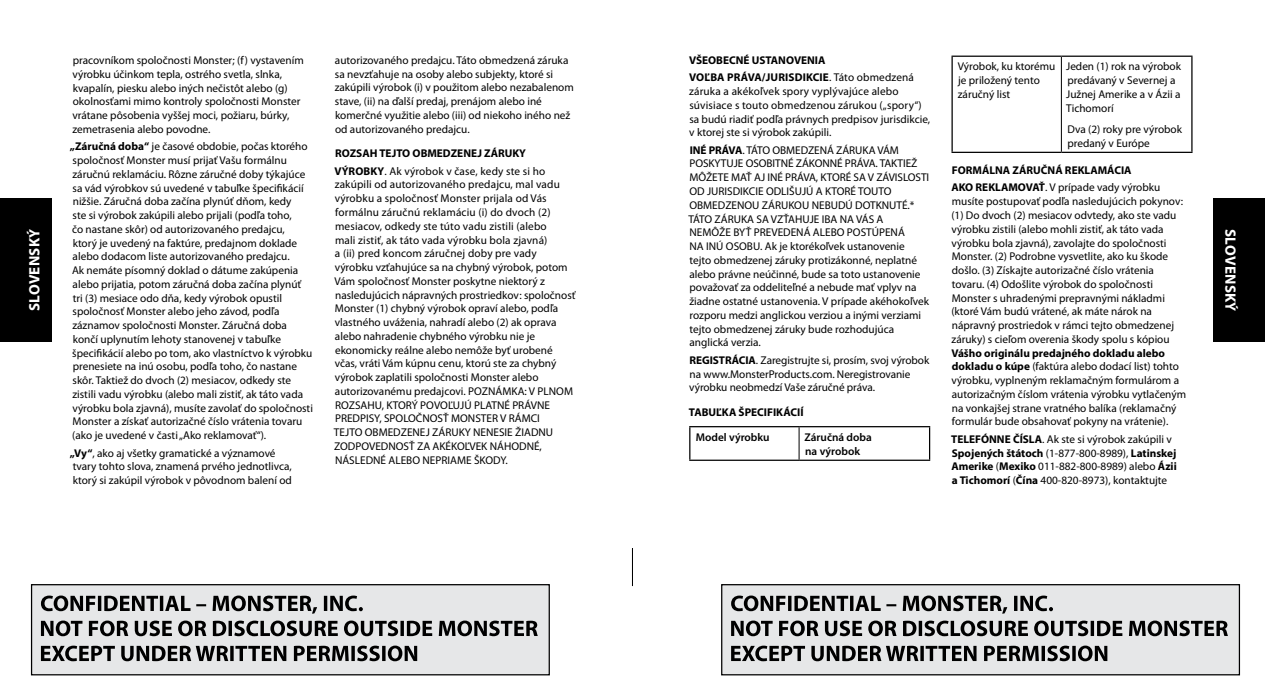
<style>
.page{position:relative;width:1265px;height:686px;background:#fff}
.page>*{position:absolute;margin:0;border:0;box-sizing:border-box;transform-origin:0 0}
.t1{font:700 15px "Myriad Pro";letter-spacing:.02em;color:#fff}
.t2{font:11.25px/13.8px "Myriad Pro";color:#000}
.t3{font:700 11.25px/17.2px "Myriad Pro";color:#000}
.t4{font:600 11.25px/13.8px "Myriad Pro";color:#000}
.s1{font-weight:400}
.s2{font-weight:700}
</style>
<div class="page">
<div style="left:721px;top:584px;width:518px;height:90px;background:#e6e7e8"></div>
<svg style="left:731px;top:595px;width:322px;height:18px"></svg>
<svg style="left:731px;top:620px;width:496px;height:16px"></svg>
<svg style="left:731px;top:645px;width:376px;height:16px"></svg>
<div style="left:721px;top:583px;width:519px;height:92px;border:1px solid #000"></div>
<div style="left:32px;top:584px;width:517px;height:90px;background:#e6e7e8"></div>
<svg style="left:41px;top:595px;width:322px;height:18px"></svg>
<svg style="left:41px;top:620px;width:497px;height:16px"></svg>
<svg style="left:41px;top:645px;width:376px;height:16px"></svg>
<div style="left:31px;top:583px;width:519px;height:92px;border:1px solid #000"></div>
<hr style="left:689px;top:426px;width:110px;height:1px;background:#000">
<hr style="left:689px;top:427px;width:1px;height:32px;background:#000">
<hr style="left:799px;top:426px;width:131px;height:1px;background:#000">
<hr style="left:929px;top:427px;width:1px;height:32px;background:#000">
<hr style="left:689px;top:459px;width:110px;height:1px;background:#000">
<hr style="left:799px;top:459px;width:131px;height:1px;background:#000">
<hr style="left:798px;top:427px;width:1px;height:32px;background:#000">
<hr style="left:951px;top:56px;width:110px;height:1px;background:#000">
<hr style="left:951px;top:57px;width:1px;height:95px;background:#000">
<hr style="left:1061px;top:56px;width:131px;height:1px;background:#000">
<hr style="left:1191px;top:57px;width:1px;height:95px;background:#000">
<hr style="left:951px;top:152px;width:110px;height:1px;background:#000">
<hr style="left:1061px;top:152px;width:131px;height:1px;background:#000">
<hr style="left:1061px;top:57px;width:1px;height:95px;background:#000">
<div style="left:0;top:198px;width:51px;height:143px;background:#000"></div>
<div style="left:1213px;top:198px;width:52px;height:143px;background:#000"></div>
<hr style="left:0;top:533px;width:1px;height:37px;background:#000">
<hr style="left:1264px;top:533px;width:1px;height:37px;background:#000">
<hr style="left:632px;top:548px;width:1px;height:37px;background:#000">
<p class="t3" style="left:689px;top:51px;width:226px">VŠEOBECNÉ USTANOVENIA<br>VOĽBA PRÁVA/JURISDIKCIE<span class="s1">. Táto obmedzená</span></p>
<p class="t2" style="left:689px;top:84px;width:242px">záruka a akékoľvek spory vyplývajúce alebo súvisiace s touto obmedzenou zárukou („spory“) sa budú riadiť podľa právnych predpisov jurisdikcie, v ktorej ste si výrobok zakúpili.</p>
<p class="t2" style="left:688px;top:143px;width:242px"><span class="s2">INÉ PRÁVA</span>. TÁTO OBMEDZENÁ ZÁRUKA VÁM POSKYTUJE OSOBITNÉ ZÁKONNÉ PRÁVA. TAKTIEŽ MÔŽETE MAŤ AJ INÉ PRÁVA, KTORÉ SA V ZÁVISLOSTI OD JURISDIKCIE ODLIŠUJÚ A KTORÉ TOUTO OBMEDZENOU ZÁRUKOU NEBUDÚ DOTKNUTÉ.* TÁTO ZÁRUKA SA VZŤAHUJE IBA NA VÁS A<br>NEMÔŽE BYŤ PREVEDENÁ ALEBO POSTÚPENÁ<br>NA INÚ OSOBU. Ak je ktorékoľvek ustanovenie<br>tejto obmedzenej záruky protizákonné, neplatné alebo právne neúčinné, bude sa toto ustanovenie považovať za oddeliteľné a nebude mať vplyv na žiadne ostatné ustanovenia. V prípade akéhokoľvek rozporu medzi anglickou verziou a inými verziami tejto obmedzenej záruky bude rozhodujúca anglická verzia.</p>
<p class="t2" style="left:689px;top:353px;width:241px"><span class="s2">REGISTRÁCIA</span>. Zaregistrujte si, prosím, svoj výrobok na www.MonsterProducts.com. Neregistrovanie výrobku neobmedzí Vaše záručné práva.</p>
<p class="t3" style="left:689px;top:403px;width:116px">TABUĽKA ŠPECIFIKÁCIÍ</p>
<p class="t4" style="left:696px;top:430px;width:75px">Model výrobku</p>
<p class="t4" style="left:804px;top:430px;width:69px">Záručná doba na výrobok</p>
<p class="t2" style="left:72px;top:53px;width:233px">pracovníkom spoločnosti Monster; (f) vystavením výrobku účinkom tepla, ostrého svetla, slnka, kvapalín, piesku alebo iných nečistôt alebo (g) okolnosťami mimo kontroly spoločnosti Monster vrátane pôsobenia vyššej moci, požiaru, búrky, zemetrasenia alebo povodne.</p>
<p class="t2" style="left:70px;top:139px;width:245px"><span class="s2">„Záručná doba“</span> je časové obdobie, počas ktorého spoločnosť Monster musí prijať Vašu formálnu záručnú reklamáciu. Rôzne záručné doby týkajúce sa vád výrobkov sú uvedené v tabuľke špecifikácií nižšie. Záručná doba začína plynúť dňom, kedy<br>ste si výrobok zakúpili alebo prijali (podľa toho,<br>čo nastane skôr) od autorizovaného predajcu,<br>ktorý je uvedený na faktúre, predajnom doklade alebo dodacom liste autorizovaného predajcu.<br>Ak nemáte písomný doklad o dátume zakúpenia alebo prijatia, potom záručná doba začína plynúť<br>tri (3) mesiace odo dňa, kedy výrobok opustil spoločnosť Monster alebo jeho závod, podľa záznamov spoločnosti Monster. Záručná doba<br>končí uplynutím lehoty stanovenej v tabuľke špecifikácií alebo po tom, ako vlastníctvo k výrobku prenesiete na inú osobu, podľa toho, čo nastane skôr. Taktiež do dvoch (2) mesiacov, odkedy ste zistili vadu výrobku (alebo mali zistiť, ak táto vada výrobku bola zjavná), musíte zavolať do spoločnosti Monster a získať autorizačné číslo vrátenia tovaru (ako je uvedené v časti „Ako reklamovať“).</p>
<p class="t2" style="left:70px;top:446px;width:224px"><span class="s2">„Vy“</span>, ako aj všetky gramatické a významové tvary tohto slova, znamená prvého jednotlivca, ktorý si zakúpil výrobok v pôvodnom balení od</p>
<p class="t2" style="left:335px;top:53px;width:241px">autorizovaného predajcu. Táto obmedzená záruka sa nevzťahuje na osoby alebo subjekty, ktoré si zakúpili výrobok (i) v použitom alebo nezabalenom stave, (ii) na ďalší predaj, prenájom alebo iné komerčné využitie alebo (iii) od niekoho iného než od autorizovaného predajcu.</p>
<p class="t3" style="left:334px;top:145px;width:212px">ROZSAH TEJTO OBMEDZENEJ ZÁRUKY<br>VÝROBKY<span class="s1">. Ak výrobok v čase, kedy ste si ho</span></p>
<p class="t2" style="left:334px;top:178px;width:243px">zakúpili od autorizovaného predajcu, mal vadu výrobku a spoločnosť Monster prijala od Vás formálnu záručnú reklamáciu (i) do dvoch (2) mesiacov, odkedy ste túto vadu zistili (alebo<br>mali zistiť, ak táto vada výrobku bola zjavná)<br>a (ii) pred koncom záručnej doby pre vady výrobku vzťahujúce sa na chybný výrobok, potom Vám spoločnosť Monster poskytne niektorý z nasledujúcich nápravných prostriedkov: spoločnosť Monster (1) chybný výrobok opraví alebo, podľa vlastného uváženia, nahradí alebo (2) ak oprava alebo nahradenie chybného výrobku nie je ekonomicky reálne alebo nemôže byť urobené včas, vráti Vám kúpnu cenu, ktorú ste za chybný výrobok zaplatili spoločnosti Monster alebo autorizovanému predajcovi. POZNÁMKA: V PLNOM ROZSAHU, KTORÝ POVOĽUJÚ PLATNÉ PRÁVNE PREDPISY, SPOLOČNOSŤ MONSTER V RÁMCI<br>TEJTO OBMEDZENEJ ZÁRUKY NENESIE ŽIADNU ZODPOVEDNOSŤ ZA AKÉKOĽVEK NÁHODNÉ, NÁSLEDNÉ ALEBO NEPRIAME ŠKODY.</p>
<p class="t2" style="left:957px;top:60px;width:99px">Výrobok, ku ktorému je priložený tento záručný list</p>
<p class="t2" style="left:1066px;top:60px;width:116px">Jeden (1) rok na výrobok predávaný v Severnej a<br>Južnej Amerike a v Ázii a<br>Tichomorí</p>
<p class="t2" style="left:1067px;top:122px;width:116px">Dva (2) roky pre výrobok predaný v Európe</p>
<p class="t3" style="left:951px;top:162px;width:210px">FORMÁLNA ZÁRUČNÁ REKLAMÁCIA<br>AKO REKLAMOVAŤ<span class="s1">. V prípade vady výrobku</span></p>
<p class="t2" style="left:951px;top:194px;width:233px">musíte postupovať podľa nasledujúcich pokynov: (1) Do dvoch (2) mesiacov odvtedy, ako ste vadu výrobku zistili (alebo mohli zistiť, ak táto vada výrobku bola zjavná), zavolajte do spoločnosti Monster. (2) Podrobne vysvetlite, ako ku škode došlo. (3) Získajte autorizačné číslo vrátenia tovaru. (4) Odošlite výrobok do spoločnosti Monster s uhradenými prepravnými nákladmi (ktoré Vám budú vrátené, ak máte nárok na nápravný prostriedok v rámci tejto obmedzenej záruky) s cieľom overenia škody spolu s kópiou</p>
<p class="t2" style="left:951px;top:346px;width:236px"><span class="s2">Vášho originálu predajného dokladu alebo dokladu o kúpe</span> (faktúra alebo dodací list) tohto výrobku, vyplneným reklamačným formulárom a autorizačným číslom vrátenia výrobku vytlačeným na vonkajšej strane vratného balíka (reklamačný formulár bude obsahovať pokyny na vrátenie).</p>
<p class="t2" style="left:951px;top:432px;width:227px"><span class="s2">TELEFÓNNE ČÍSLA</span>. Ak ste si výrobok zakúpili v <span class="s2">Spojených štátoch</span> (1-877-800-8989), <span class="s2">Latinskej Amerike</span> (<span class="s2">Mexiko</span> 011-882-800-8989) alebo <span class="s2">Ázii a Tichomorí</span> (<span class="s2">Čína</span> 400-820-8973), kontaktujte</p>
<h1 class="t1" style="left:27px;top:311px;width:84px;rotate:-90deg">SLOVENSKÝ</h1>
<h1 class="t1" style="left:1238px;top:229px;width:84px;rotate:90deg">SLOVENSKÝ</h1>
</div>
